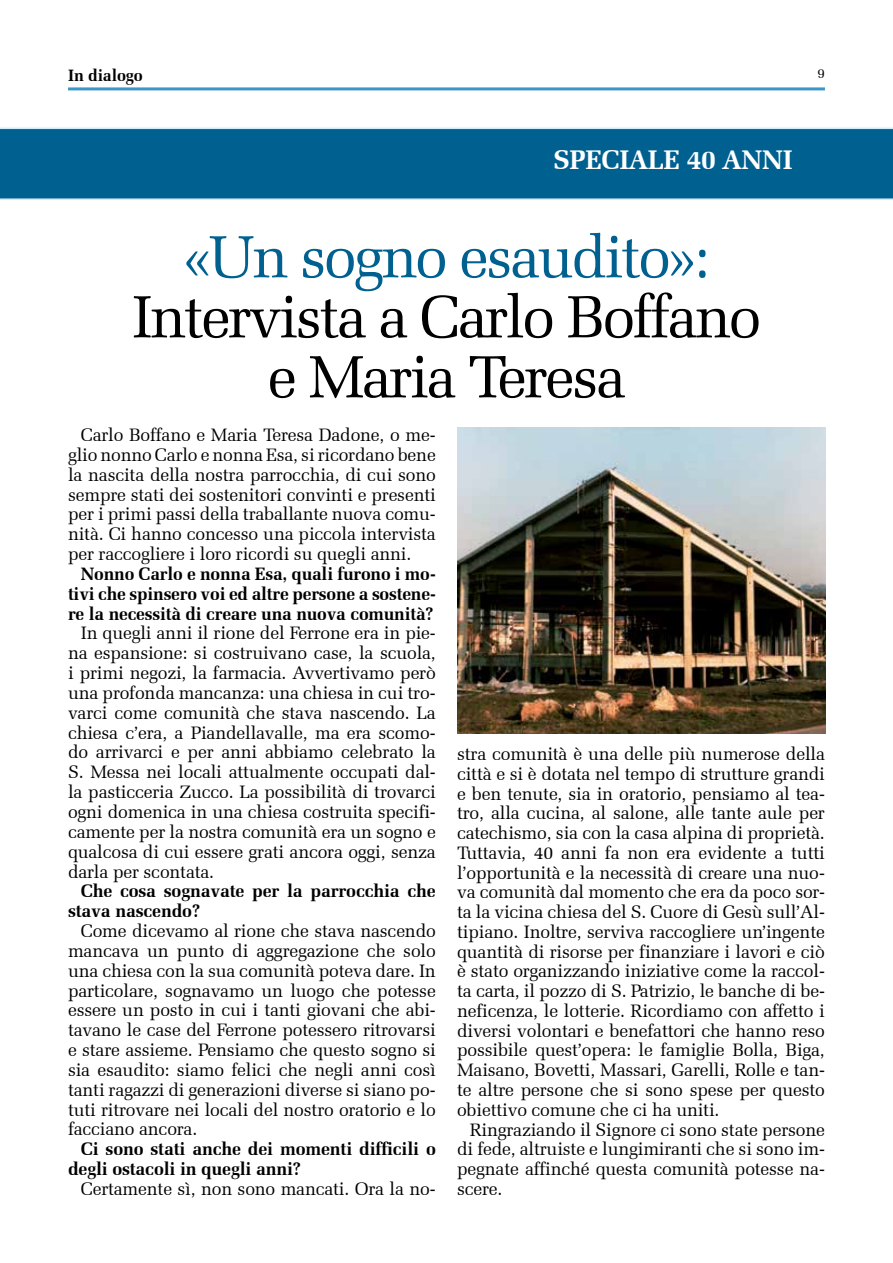
<style>
.page{position:relative;width:893px;height:1263px;background:#fff}
.page>*{position:absolute;margin:0;border:0;box-sizing:border-box;transform-origin:0 0}
.t1{font:60px/60px "Zapf Elliptical 711 BT";letter-spacing:-.04em;color:#000;text-align:center}
.t2{font:60px "Zapf Elliptical 711 BT";letter-spacing:-.04em;color:#006191}
.t3{font:700 27px "Zapf Elliptical 711 BT";letter-spacing:-.01em;color:#fff}
.t4{font:18px/19.8px "Zapf Elliptical 711 BT";letter-spacing:-.01em;color:#000;text-align:justify}
.t5{font:700 18px/19.8px "Zapf Elliptical 711 BT";letter-spacing:-.01em;color:#000}
.t6{font:700 16.5px "Zapf Elliptical 711 BT";letter-spacing:-.01em;color:#000}
.t7{font:13.5px "Zapf Elliptical 711 BT";color:#000}
</style>
<div class="page">
<hr style="left:68px;top:87px;width:757px;height:3px;background:#3a97c7">
<div style="left:0;top:128px;width:893px;height:72px;background:#006191"></div>
<img style="left:457px;top:427px;width:368px;height:306px">
<p class="t6" style="left:68px;top:65px;width:76px">In dialogo</p>
<p class="t7" style="left:817px;top:66px;width:9px">9</p>
<h2 class="t3" style="left:554px;top:144px;width:241px">SPECIALE 40 ANNI</h2>
<h1 class="t2" style="left:184px;top:221px;width:527px">«Un sogno esaudito»:</h1>
<h1 class="t1" style="left:132px;top:286px;width:630px">Intervista a Carlo Boffano e Maria Teresa</h1>
<p class="t4" style="left:68px;top:425px;width:369px;text-indent:13px">Carlo Boffano e Maria Teresa Dadone, o me&shy;glio nonno Carlo e nonna Esa, si ricordano bene la nascita della nostra parrocchia, di cui sono sempre stati dei sostenitori convinti e presenti per i primi passi della traballante nuova comu&shy;nità. Ci hanno concesso una piccola intervista per raccogliere i loro ricordi su quegli anni.</p>
<p class="t5" style="left:68px;top:564px;width:369px;text-align:justify;text-indent:13px">Nonno Carlo e nonna Esa, quali furono i mo&shy;tivi che spinsero voi ed altre persone a sostene&shy;re la necessità di creare una nuova comunità?</p>
<p class="t4" style="left:68px;top:623px;width:369px;text-indent:13px">In quegli anni il rione del Ferrone era in pie&shy;na espansione: si costruivano case, la scuola, i primi negozi, la farmacia. Avvertivamo però una profonda mancanza: una chiesa in cui tro&shy;varci come comunità che stava nascendo. La chiesa c’era, a Piandellavalle, ma era scomo&shy;do arrivarci e per anni abbiamo celebrato la S. Messa nei locali attualmente occupati dal&shy;la pasticceria Zucco. La possibilità di trovarci ogni domenica in una chiesa costruita specifi&shy;camente per la nostra comunità era un sogno e qualcosa di cui essere grati ancora oggi, senza darla per scontata.</p>
<p class="t5" style="left:68px;top:881px;width:369px;text-indent:13px">Che cosa sognavate per la parrocchia che stava nascendo?</p>
<p class="t4" style="left:68px;top:921px;width:369px;text-indent:13px">Come dicevamo al rione che stava nascendo mancava un punto di aggregazione che solo una chiesa con la sua comunità poteva dare. In particolare, sognavamo un luogo che potesse essere un posto in cui i tanti giovani che abi&shy;tavano le case del Ferrone potessero ritrovarsi e stare assieme. Pensiamo che questo sogno si sia esaudito: siamo felici che negli anni così tanti ragazzi di generazioni diverse si siano po&shy;tuti ritrovare nei locali del nostro oratorio e lo facciano ancora.</p>
<p class="t5" style="left:68px;top:1139px;width:369px;text-indent:13px">Ci sono stati anche dei momenti difficili o degli ostacoli in quegli anni?</p>
<p class="t4" style="left:81px;top:1179px;width:357px">Certamente sì, non sono mancati. Ora la no-</p>
<p class="t4" style="left:457px;top:744px;width:369px">stra comunità è una delle più numerose della città e si è dotata nel tempo di strutture grandi e ben tenute, sia in oratorio, pensiamo al tea&shy;tro, alla cucina, al salone, alle tante aule per catechismo, sia con la casa alpina di proprietà.<br>Tuttavia, 40 anni fa non era evidente a tutti l’opportunità e la necessità di creare una nuo&shy;va comunità dal momento che era da poco sor&shy;ta la vicina chiesa del S. Cuore di Gesù sull’Al&shy;tipiano. Inoltre, serviva raccogliere un’ingente quantità di risorse per finanziare i lavori e ciò è stato organizzando iniziative come la raccol&shy;ta carta, il pozzo di S. Patrizio, le banche di be&shy;neficenza, le lotterie. Ricordiamo con affetto i diversi volontari e benefattori che hanno reso possibile quest’opera: le famiglie Bolla, Biga, Maisano, Bovetti, Massari, Garelli, Rolle e tan&shy;te altre persone che si sono spese per questo obiettivo comune che ci ha uniti.</p>
<p class="t4" style="left:457px;top:1119px;width:369px;text-indent:13px">Ringraziando il Signore ci sono state persone di fede, altruiste e lungimiranti che si sono im&shy;pegnate affinché questa comunità potesse na&shy;scere.</p>
</div>
